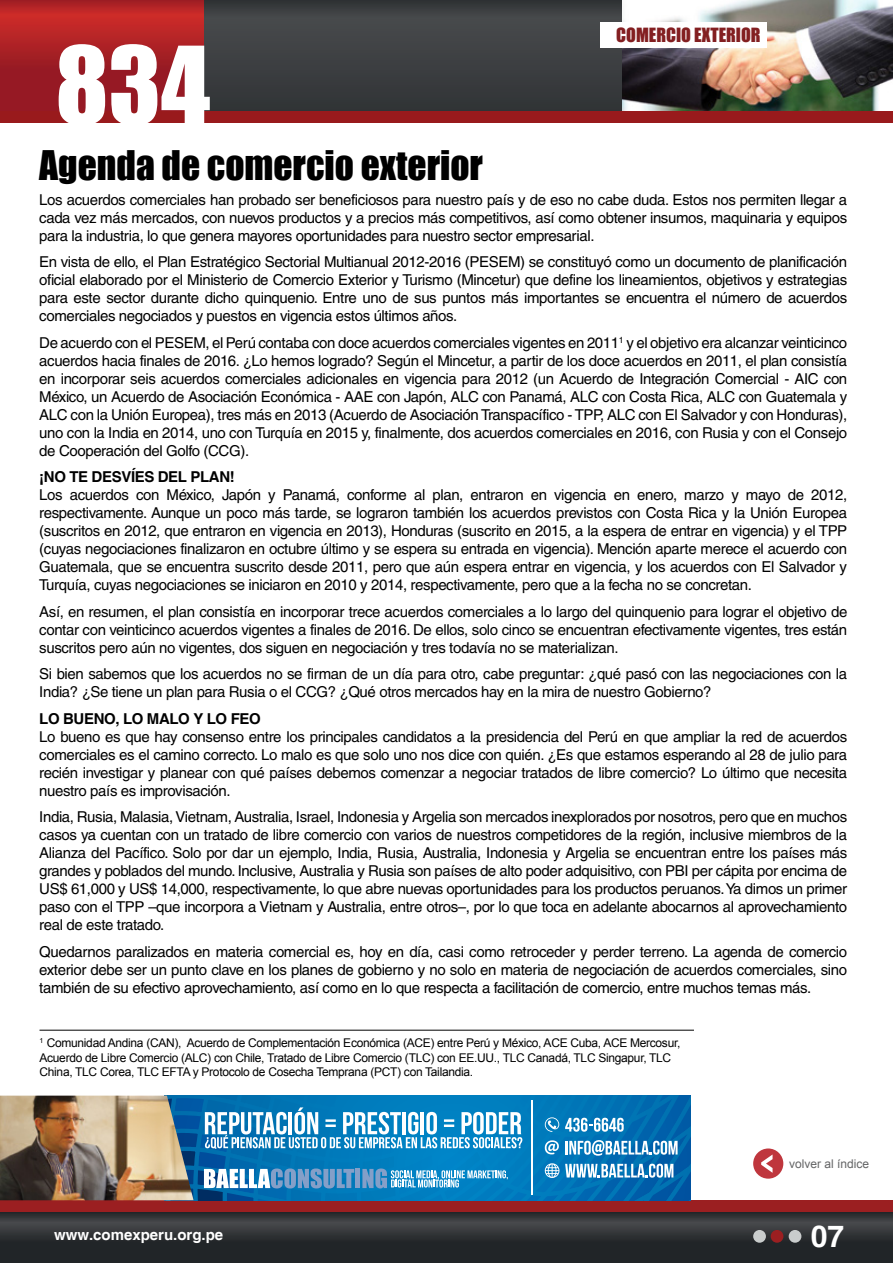
<style>
.page{position:relative;width:893px;height:1263px;background:#fff}
.page>*{position:absolute;margin:0;border:0;box-sizing:border-box;transform-origin:0 0}
.t1{font:99px "Impact";color:#fff}
.t2{font:37.5px "Impact";color:#000}
.t3{font:700 30px "Helvetica";color:#fff}
.t4{font:18px "Impact";color:#831f21}
.t5{font:15px/18px "Helvetica";letter-spacing:-.025em;color:#000;text-align:justify}
.t6{font:700 15px "Helvetica";letter-spacing:-.025em;color:#000}
.t7{font:700 15px "Helvetica";color:#fff}
.t8{font:12px/14.4px "Arial";letter-spacing:-.025em;color:#000}
.t9{font:12px "Arial";color:#636465}
</style>
<div class="page">
<div style="left:200px;top:0;width:422px;height:123px;background:#3c3e41"></div>
<img style="left:623px;top:0;width:270px;height:111px">
<svg style="left:0;top:1212px;width:893px;height:51px;background:#2c2f32"></svg>
<div style="left:0;top:1200px;width:893px;height:12px;background:#9b1f21"></div>
<div style="left:753px;top:1230px;width:13px;height:13px;background:#c9cccc;border-radius:50%"></div>
<div style="left:771px;top:1230px;width:12px;height:13px;background:#9b1f21;border-radius:50%"></div>
<div style="left:789px;top:1230px;width:12px;height:13px;background:#c9cccc;border-radius:50%"></div>
<div style="left:753px;top:1148px;width:30px;height:31px;background:#bf363d;border-radius:50%"></div>
<svg style="left:761px;top:1155px;width:11px;height:18px"></svg>
<svg style="left:0;top:0;width:203px;height:111px;background:#a71f25"></svg>
<div style="left:0;top:111px;width:893px;height:12px;background:#991a1c"></div>
<div style="left:600px;top:22px;width:166px;height:26px;background:#fff"></div>
<img style="left:0;top:1095px;width:164px;height:105px">
<svg style="left:164px;top:1095px;width:526px;height:105px;background:#368ec1"></svg>
<hr style="left:40px;top:1030px;width:654px;height:1px;background:#000">
<h1 class="t1" style="left:55px;top:8px;width:156px">834</h1>
<h2 class="t2" style="left:39px;top:136px;width:445px">Agenda de comercio exterior</h2>
<p class="t4" style="left:616px;top:21px;width:146px">comercio exterior</p>
<p class="t5" style="left:39px;top:190px;width:809px">Los acuerdos comerciales han probado ser beneficiosos para nuestro país y de eso no cabe duda. Estos nos permiten llegar a cada vez más mercados, con nuevos productos y a precios más competitivos, así como obtener insumos, maquinaria y equipos para la industria, lo que genera mayores oportunidades para nuestro sector empresarial.</p>
<p class="t5" style="left:39px;top:253px;width:809px">En vista de ello, el Plan Estratégico Sectorial Multianual 2012-2016 (PESEM) se constituyó como un documento de planificación oficial elaborado por el Ministerio de Comercio Exterior y Turismo (Mincetur) que define los lineamientos, objetivos y estrategias para este sector durante dicho quinquenio. Entre uno de sus puntos más importantes se encuentra el número de acuerdos comerciales negociados y puestos en vigencia estos últimos años.</p>
<p class="t5" style="left:39px;top:333px;width:809px">De acuerdo con el PESEM, el Perú contaba con doce acuerdos comerciales vigentes en 2011<sup>1</sup> y el objetivo era alcanzar veinticinco acuerdos hacia finales de 2016. ¿Lo hemos logrado? Según el Mincetur, a partir de los doce acuerdos en 2011, el plan consistía en incorporar seis acuerdos comerciales adicionales en vigencia para 2012 (un Acuerdo de Integración Comercial - AIC con México, un Acuerdo de Asociación Económica - AAE con Japón, ALC con Panamá, ALC con Costa Rica, ALC con Guatemala y ALC con la Unión Europea), tres más en 2013 (Acuerdo de Asociación Transpacífico - TPP, ALC con El Salvador y con Honduras), uno con la India en 2014, uno con Turquía en 2015 y, finalmente, dos acuerdos comerciales en 2016, con Rusia y con el Consejo de Cooperación del Golfo (CCG).</p>
<p class="t6" style="left:39px;top:468px;width:197px">¡NO TE DESVÍES DEL PLAN!</p>
<p class="t5" style="left:39px;top:486px;width:809px">Los acuerdos con México, Japón y Panamá, conforme al plan, entraron en vigencia en enero, marzo y mayo de 2012, respectivamente. Aunque un poco más tarde, se lograron también los acuerdos previstos con Costa Rica y la Unión Europea (suscritos en 2012, que entraron en vigencia en 2013), Honduras (suscrito en 2015, a la espera de entrar en vigencia) y el TPP (cuyas negociaciones finalizaron en octubre último y se espera su entrada en vigencia). Mención aparte merece el acuerdo con Guatemala, que se encuentra suscrito desde 2011, pero que aún espera entrar en vigencia, y los acuerdos con El Salvador y Turquía, cuyas negociaciones se iniciaron en 2010 y 2014, respectivamente, pero que a la fecha no se concretan.</p>
<p class="t5" style="left:39px;top:602px;width:809px">Así, en resumen, el plan consistía en incorporar trece acuerdos comerciales a lo largo del quinquenio para lograr el objetivo de contar con veinticinco acuerdos vigentes a finales de 2016. De ellos, solo cinco se encuentran efectivamente vigentes, tres están suscritos pero aún no vigentes, dos siguen en negociación y tres todavía no se materializan.</p>
<p class="t5" style="left:39px;top:665px;width:809px">Si bien sabemos que los acuerdos no se firman de un día para otro, cabe preguntar: ¿qué pasó con las negociaciones con la<br>India? ¿Se tiene un plan para Rusia o el CCG? ¿Qué otros mercados hay en la mira de nuestro Gobierno?</p>
<p class="t6" style="left:39px;top:709px;width:223px">LO BUENO, LO MALO Y LO FEO</p>
<p class="t5" style="left:39px;top:727px;width:809px">Lo bueno es que hay consenso entre los principales candidatos a la presidencia del Perú en que ampliar la red de acuerdos comerciales es el camino correcto. Lo malo es que solo uno nos dice con quién. ¿Es que estamos esperando al 28 de julio para recién investigar y planear con qué países debemos comenzar a negociar tratados de libre comercio? Lo último que necesita nuestro país es improvisación.</p>
<p class="t5" style="left:39px;top:808px;width:809px">India, Rusia, Malasia, Vietnam, Australia, Israel, Indonesia y Argelia son mercados inexplorados por nosotros, pero que en muchos casos ya cuentan con un tratado de libre comercio con varios de nuestros competidores de la región, inclusive miembros de la Alianza del Pacífico. Solo por dar un ejemplo, India, Rusia, Australia, Indonesia y Argelia se encuentran entre los países más grandes y poblados del mundo. Inclusive, Australia y Rusia son países de alto poder adquisitivo, con PBI per cápita por encima de US$ 61,000 y US$ 14,000, respectivamente, lo que abre nuevas oportunidades para los productos peruanos. Ya dimos un primer paso con el TPP –que incorpora a Vietnam y Australia, entre otros–, por lo que toca en adelante abocarnos al aprovechamiento real de este tratado.</p>
<p class="t5" style="left:39px;top:942px;width:809px">Quedarnos paralizados en materia comercial es, hoy en día, casi como retroceder y perder terreno. La agenda de comercio exterior debe ser un punto clave en los planes de gobierno y no solo en materia de negociación de acuerdos comerciales, sino también de su efectivo aprovechamiento, así como en lo que respecta a facilitación de comercio, entre muchos temas más.</p>
<p class="t8" style="left:40px;top:1036px;width:642px"><sup>1</sup> Comunidad Andina (CAN), Acuerdo de Complementación Económica (ACE) entre Perú y México, ACE Cuba, ACE Mercosur,<br>Acuerdo de Libre Comercio (ALC) con Chile, Tratado de Libre Comercio (TLC) con EE.UU., TLC Canadá, TLC Singapur, TLC<br>China, TLC Corea, TLC EFTA y Protocolo de Cosecha Temprana (PCT) con Tailandia.</p>
<p class="t7" style="left:54px;top:1226px;width:171px">WWW.COMEXPERU.ORG.PE</p>
<p class="t9" style="left:789px;top:1156px;width:82px">volver al índice</p>
<h3 class="t3" style="left:811px;top:1218px;width:35px">07</h3>
</div>
